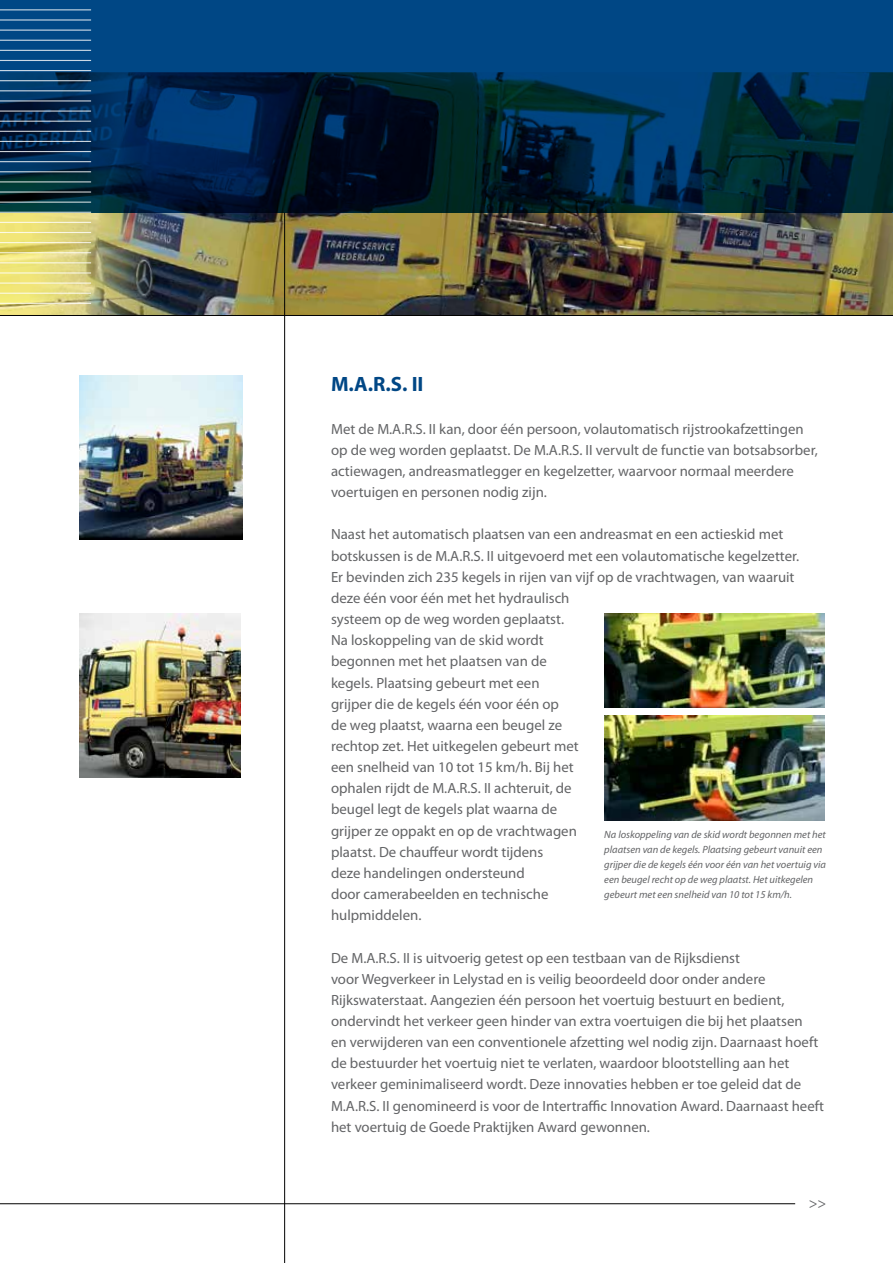
<style>
.page{position:relative;width:893px;height:1263px;background:#fff}
.page>*{position:absolute;margin:0;border:0;box-sizing:border-box;transform-origin:0 0}
.t1{font:700 20.85px "Myriad Pro";color:#004785}
.t2{font:14.85px/21.1px "Myriad Pro";color:#636466}
.t3{font:italic 10.5px/15px "Myriad Pro";color:#636466}
</style>
<div class="page">
<img style="left:202px;top:213px;width:691px;height:102px">
<img style="left:0;top:213px;width:202px;height:102px">
<hr style="left:284px;top:213px;width:1px;height:1050px;background:#000">
<svg style="left:0;top:0;width:893px;height:213px"></svg>
<hr style="left:0;top:303px;width:91px;height:1px;background:#fff">
<hr style="left:0;top:293px;width:91px;height:1px;background:#fff">
<hr style="left:0;top:283px;width:91px;height:1px;background:#fff">
<hr style="left:0;top:272px;width:91px;height:2px;background:#fff">
<hr style="left:0;top:262px;width:91px;height:1px;background:#fff">
<hr style="left:0;top:252px;width:91px;height:1px;background:#fff">
<hr style="left:0;top:242px;width:91px;height:1px;background:#fff">
<hr style="left:0;top:232px;width:91px;height:1px;background:#fff">
<hr style="left:0;top:222px;width:91px;height:1px;background:#fff">
<hr style="left:0;top:212px;width:91px;height:1px;background:#fff">
<hr style="left:0;top:202px;width:91px;height:1px;background:#fff">
<hr style="left:0;top:191px;width:91px;height:2px;background:#fff">
<hr style="left:0;top:181px;width:91px;height:1px;background:#fff">
<hr style="left:0;top:171px;width:91px;height:1px;background:#fff">
<hr style="left:0;top:161px;width:91px;height:1px;background:#fff">
<hr style="left:0;top:151px;width:91px;height:1px;background:#fff">
<hr style="left:0;top:141px;width:91px;height:1px;background:#fff">
<hr style="left:0;top:131px;width:91px;height:1px;background:#fff">
<hr style="left:0;top:121px;width:91px;height:1px;background:#fff">
<hr style="left:0;top:110px;width:91px;height:2px;background:#fff">
<hr style="left:0;top:100px;width:91px;height:2px;background:#fff">
<hr style="left:0;top:90px;width:91px;height:1px;background:#fff">
<hr style="left:0;top:80px;width:91px;height:1px;background:#fff">
<hr style="left:0;top:70px;width:91px;height:1px;background:#fff">
<hr style="left:0;top:60px;width:91px;height:1px;background:#fff">
<hr style="left:0;top:50px;width:91px;height:1px;background:#fff">
<hr style="left:0;top:40px;width:91px;height:1px;background:#fff">
<hr style="left:0;top:30px;width:91px;height:1px;background:#fff">
<hr style="left:0;top:19px;width:91px;height:2px;background:#fff">
<hr style="left:0;top:9px;width:91px;height:1px;background:#fff">
<hr style="left:0;top:1203px;width:795px;height:1px;background:#000">
<hr style="left:0;top:315px;width:893px;height:1px;background:#000">
<img style="left:79px;top:375px;width:164px;height:165px">
<img style="left:604px;top:614px;width:220px;height:93px">
<img style="left:604px;top:715px;width:220px;height:106px">
<img style="left:79px;top:614px;width:162px;height:164px">
<h1 class="t1" style="left:331px;top:373px;width:94px">M.A.R.S. II</h1>
<p class="t2" style="left:331px;top:418px;width:488px">Met de M.A.R.S. II kan, door één persoon, volautomatisch rijstrookafzettingen op de weg worden geplaatst. De M.A.R.S. II vervult de functie van botsabsorber, actiewagen, andreasmatlegger en kegelzetter, waarvoor normaal meerdere voertuigen en personen nodig zijn.</p>
<p class="t2" style="left:331px;top:524px;width:470px">Naast het automatisch plaatsen van een andreasmat en een actieskid met botskussen is de M.A.R.S. II uitgevoerd met een volautomatische kegelzetter.<br>Er bevinden zich 235 kegels in rijen van vijf op de vrachtwagen, van waaruit deze één voor één met het hydraulisch<br>systeem op de weg worden geplaatst.<br>Na loskoppeling van de skid wordt<br>begonnen met het plaatsen van de<br>kegels. Plaatsing gebeurt met een<br>grijper die de kegels één voor één op<br>de weg plaatst, waarna een beugel ze<br>rechtop zet. Het uitkegelen gebeurt met<br>een snelheid van 10 tot 15 km/h. Bij het<br>ophalen rijdt de M.A.R.S. II achteruit, de<br>beugel legt de kegels plat waarna de<br>grijper ze oppakt en op de vrachtwagen<br>plaatst. De chauffeur wordt tijdens<br>deze handelingen ondersteund<br>door camerabeelden en technische<br>hulpmiddelen.</p>
<p class="t2" style="left:331px;top:947px;width:495px">De M.A.R.S. II is uitvoerig getest op een testbaan van de Rijksdienst<br>voor Wegverkeer in Lelystad en is veilig beoordeeld door onder andere Rijkswaterstaat. Aangezien één persoon het voertuig bestuurt en bedient, ondervindt het verkeer geen hinder van extra voertuigen die bij het plaatsen<br>en verwijderen van een conventionele afzetting wel nodig zijn. Daarnaast hoeft de bestuurder het voertuig niet te verlaten, waardoor blootstelling aan het verkeer geminimaliseerd wordt. Deze innovaties hebben er toe geleid dat de M.A.R.S. II genomineerd is voor de Intertraffic Innovation Award. Daarnaast heeft het voertuig de Goede Praktijken Award gewonnen.</p>
<p class="t3" style="left:604px;top:827px;width:223px">Na loskoppeling van de skid wordt begonnen met het plaatsen van de kegels. Plaatsing gebeurt vanuit een grijper die de kegels één voor één van het voertuig via een beugel recht op de weg plaatst. Het uitkegelen gebeurt met een snelheid van 10 tot 15 km/h.</p>
<p class="t2" style="left:809px;top:1193px;width:19px">&gt;&gt;</p>
</div>
